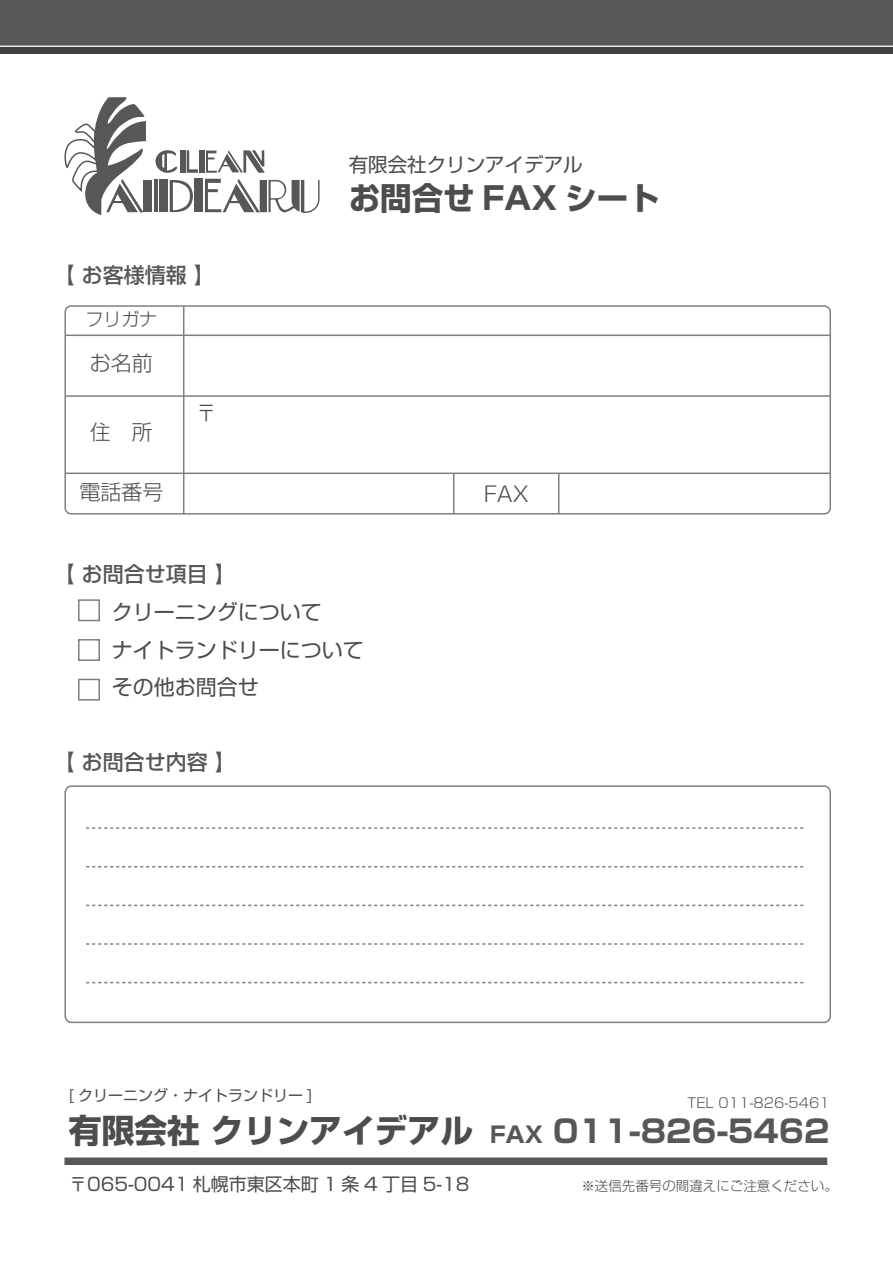
<style>
.page{position:relative;width:893px;height:1263px;background:#fff}
.page>*{position:absolute;margin:0;border:0;box-sizing:border-box;transform-origin:0 0}
.t1{font:700 32.85px "Shin Go Pro";color:#4d4d4d}
.t2{font:700 31.5px "Shin Go Pro";color:#4d4d4d}
.t3{font:700 31.05px "Shin Go Pro";color:#575757}
.t4{font:21px/37.5px "Shin Go Pro";color:#4d4d4d}
.t5{font:500 21px "Shin Go Pro";color:#575757}
.t6{font:300 21px "Shin Go Pro";color:#4d4d4d}
.t7{font:19.5px "Shin Go Pro";color:#4d4d4d}
.t8{font:18px "Shin Go Pro";color:#4d4d4d}
.t9{font:300 18px "Shin Go Pro";color:#4d4d4d}
.t10{font:15px "Shin Go Pro";color:#4d4d4d}
.t11{font:300 13.5px "Shin Go Pro";color:#4d4d4d}
.s1{font-size:22.2px}
</style>
<div class="page">
<div style="left:194px;top:179px;width:8px;height:33px;background:#575757"></div>
<svg style="left:205px;top:179px;width:115px;height:34px"></svg>
<div style="left:199px;top:150px;width:6px;height:23px;background:#575757"></div>
<svg style="left:206px;top:150px;width:59px;height:23px"></svg>
<svg style="left:64px;top:97px;width:134px;height:118px"></svg>
<div style="left:78px;top:599px;width:22px;height:22px;border:2px solid #7f7f7f"></div>
<div style="left:78px;top:639px;width:22px;height:22px;border:2px solid #7f7f7f"></div>
<div style="left:78px;top:679px;width:22px;height:22px;border:2px solid #7f7f7f"></div>
<div style="left:64px;top:305px;width:767px;height:210px;border:2px solid #7f7f7f;border-radius:6px"></div>
<hr style="left:183px;top:307px;width:1px;height:207px;background:#7f7f7f">
<hr style="left:65px;top:395px;width:765px;height:2px;background:#7f7f7f">
<hr style="left:65px;top:335px;width:765px;height:1px;background:#7f7f7f">
<hr style="left:65px;top:473px;width:765px;height:1px;background:#7f7f7f">
<hr style="left:453px;top:473px;width:1px;height:41px;background:#7f7f7f">
<hr style="left:558px;top:473px;width:1px;height:41px;background:#7f7f7f">
<div style="left:64px;top:785px;width:767px;height:238px;border:2px solid #7f7f7f;border-radius:6px"></div>
<svg style="left:86px;top:827px;width:718px;height:2px"></svg>
<svg style="left:86px;top:866px;width:718px;height:1px"></svg>
<svg style="left:86px;top:905px;width:718px;height:1px"></svg>
<svg style="left:86px;top:943px;width:718px;height:2px"></svg>
<svg style="left:86px;top:982px;width:718px;height:1px"></svg>
<div style="left:64px;top:1157px;width:763px;height:8px;background:#575757"></div>
<div style="left:0;top:0;width:893px;height:48px;background:#575757"></div>
<div style="left:0;top:46px;width:893px;height:8px;background:#404040"></div>
<hr style="left:0;top:46px;width:893px;height:1px;background:#fff">
<h3 class="t5" style="left:54px;top:257px;width:162px">【 お客様情報 】</h3>
<h3 class="t9" style="left:85px;top:305px;width:73px">フリガナ</h3>
<h3 class="t6" style="left:90px;top:346px;width:64px">お名前</h3>
<h3 class="t6" style="left:90px;top:415px;width:64px">住　所</h3>
<h3 class="t6" style="left:196px;top:396px;width:22px">〒</h3>
<h3 class="t7" style="left:349px;top:149px;width:235px">有限会社クリンアイデアル</h3>
<h2 class="t2" style="left:349px;top:173px;width:312px">お問合せ FAX シート</h2>
<h3 class="t6" style="left:79px;top:475px;width:85px">電話番号</h3>
<h3 class="t6" style="left:484px;top:477px;width:47px">FAX</h3>
<h3 class="t5" style="left:54px;top:557px;width:183px">【 お問合せ項目 】</h3>
<h3 class="t4" style="left:112px;top:591px;width:253px">クリーニングについて<br>ナイトランドリーについてその他お問合せ</h3>
<h3 class="t5" style="left:54px;top:745px;width:183px">【 お問合せ内容 】</h3>
<p class="t10" style="left:69px;top:1082px;width:245px">[ クリーニング・ナイトランドリー ]</p>
<h1 class="t1" style="left:69px;top:1104px;width:406px">有限会社 クリンアイデアル</h1>
<h3 class="t8" style="left:69px;top:1169px;width:402px">〒065-0041 札幌市東区本町 1 条 4 丁目 5-18</h3>
<p class="t11" style="left:687px;top:1092px;width:144px">TEL 011-826-5461</p>
<h3 class="t3" style="left:490px;top:1107px;width:341px"><span class="s1">FAX</span> 011-826-5462</h3>
<p class="t11" style="left:581px;top:1175px;width:258px">※送信先番号の間違えにご注意ください。</p>
</div>
